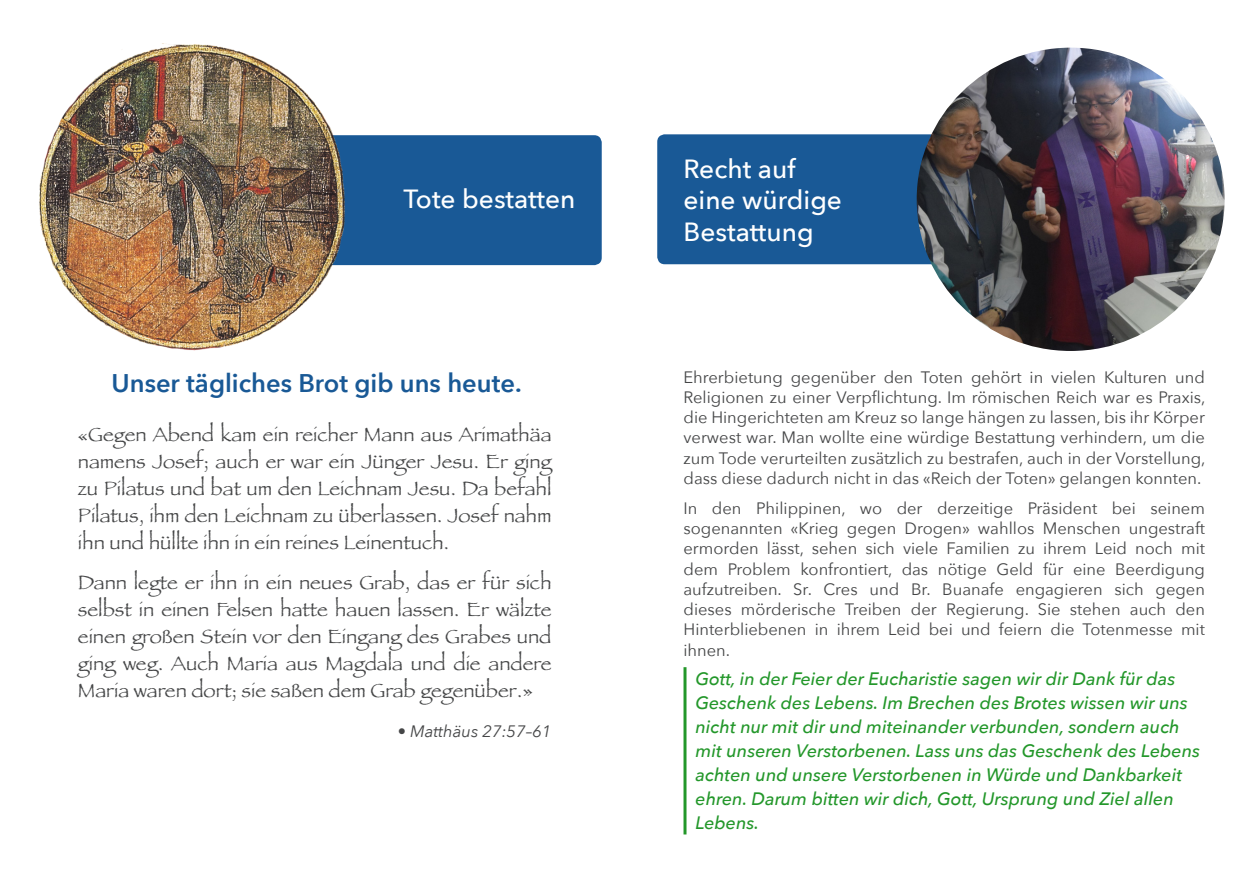
<style>
.page{position:relative;width:1259px;height:893px;background:#fff}
.page>*{position:absolute;margin:0;border:0;box-sizing:border-box;transform-origin:0 0}
.Tasks{font:500 26.25px/31.5px "Avenir Next";color:#fff}
.t1{font:600 25.5px "Avenir Next";color:#195996}
.t2{font:20.25px/27px "Papyrus";color:#454647;text-align:justify}
.t3{font:italic 500 18px/24px "Avenir Next";color:#23972a}
.t4{font:16.5px/20.2px "Avenir Next";color:#454647;text-align:justify}
.t5{font:italic 16.5px "Avenir Next";color:#454647}
</style>
<div class="page">
<div style="left:292px;top:135px;width:310px;height:130px;background:#195996;border-radius:8px"></div>
<img style="left:39px;top:44px;width:306px;height:307px">
<div style="left:657px;top:134px;width:306px;height:130px;background:#195996;border-radius:8px"></div>
<img style="left:916px;top:48px;width:308px;height:303px">
<hr style="left:683px;top:667px;width:3px;height:167px;background:#23972a">
<p class="Tasks" style="left:403px;top:182px;width:173px">Tote bestatten</p>
<p class="t1" style="left:112px;top:361px;width:411px">Unser tägliches Brot gib uns heute.</p>
<p class="t2" style="left:78px;top:421px;width:475px">«Gegen Abend kam ein reicher Mann aus Arimathäa namens Josef; auch er war ein Jünger Jesu. Er ging zu Pilatus und bat um den Leichnam Jesu. Da befahl Pilatus, ihm den Leichnam zu überlassen. Josef nahm ihn und hüllte ihn in ein reines Leinentuch.</p>
<p class="t2" style="left:78px;top:568px;width:475px">Dann legte er ihn in ein neues Grab, das er für sich selbst in einen Felsen hatte hauen lassen. Er wälzte einen großen Stein vor den Eingang des Grabes und ging weg. Auch Maria aus Magdala und die andere Maria waren dort; sie saßen dem Grab gegenüber.»</p>
<p class="t5" style="left:398px;top:717px;width:155px">• Matthäus 27:57–61</p>
<p class="Tasks" style="left:683px;top:152px;width:160px">Recht auf eine würdige<br>Bestattung</p>
<p class="t4" style="left:683px;top:366px;width:523px">Ehrerbietung gegenüber den Toten gehört in vielen Kulturen und Religionen zu einer Verpflichtung. Im römischen Reich war es Praxis, die Hingerichteten am Kreuz so lange hängen zu lassen, bis ihr Körper verwest war. Man wollte eine würdige Bestattung verhindern, um die zum Tode verurteilten zusätzlich zu bestrafen, auch in der Vorstellung, dass diese dadurch nicht in das «Reich der Toten» gelangen konnten.</p>
<p class="t4" style="left:683px;top:497px;width:523px">In den Philippinen, wo der derzeitige Präsident bei seinem sogenannten «Krieg gegen Drogen» wahllos Menschen ungestraft ermorden lässt, sehen sich viele Familien zu ihrem Leid noch mit dem Problem konfrontiert, das nötige Geld für eine Beerdigung aufzutreiben. Sr. Cres und Br. Buanafe engagieren sich gegen dieses mörderische Treiben der Regierung. Sie stehen auch den Hinterbliebenen in ihrem Leid bei und feiern die Totenmesse mit ihnen.</p>
<p class="t3" style="left:695px;top:666px;width:506px">Gott, in der Feier der Eucharistie sagen wir dir Dank für das Geschenk des Lebens. Im Brechen des Brotes wissen wir uns nicht nur mit dir und miteinander verbunden, sondern auch mit unseren Verstorbenen. Lass uns das Geschenk des Lebens achten und unsere Verstorbenen in Würde und Dankbarkeit ehren. Darum bitten wir dich, Gott, Ursprung und Ziel allen Lebens.</p>
</div>
